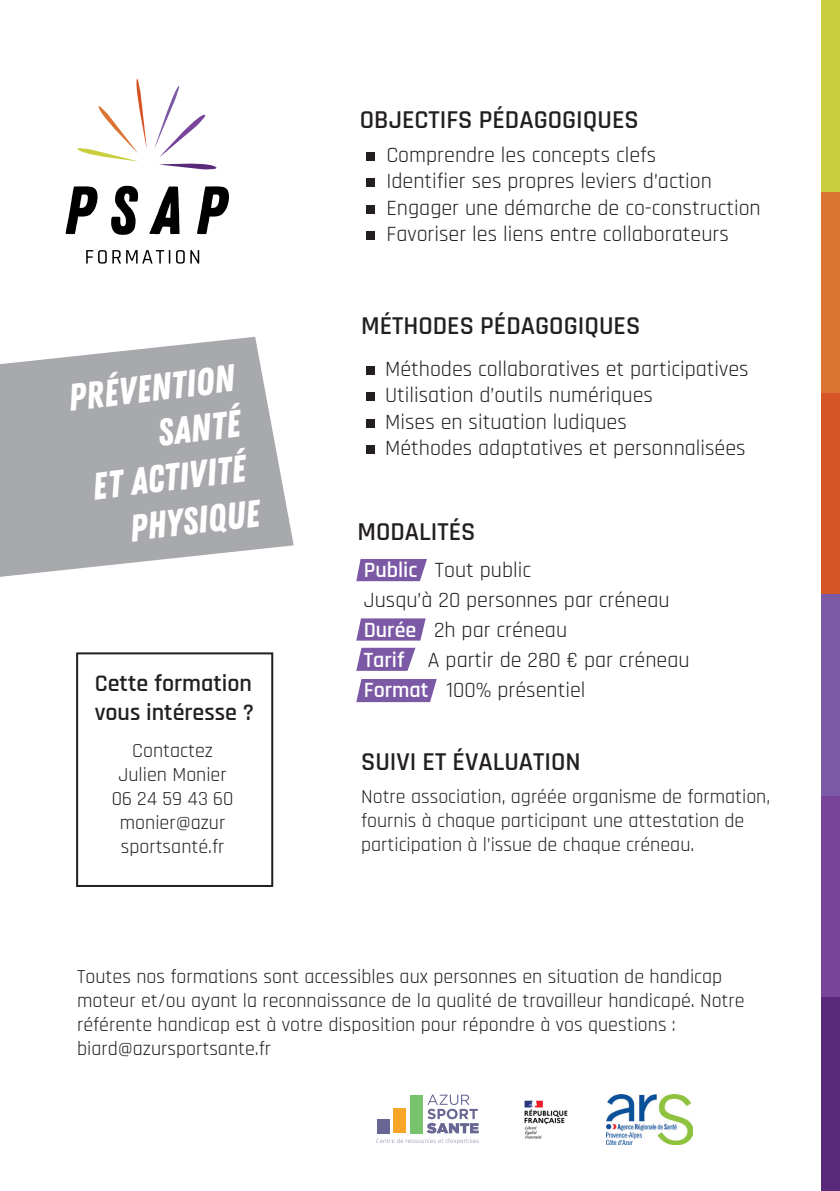
<style>
.page{position:relative;width:840px;height:1191px;background:#fff}
.page>*{position:absolute;margin:0;border:0;box-sizing:border-box;transform-origin:0 0}
.t1{font:38px/45.6px "Zing Rust Demo Base";color:#fff;text-align:right}
.t2{font:600 26px "Rajdhani";color:#231f20}
.t3{font:600 24px/28.8px "Rajdhani";color:#231f20}
.t4{font:22px/26.4px "Rajdhani";color:#231f20}
.t5{font:20px/24px "Rajdhani";color:#231f20}
.s1{font-weight:600;color:#fff}
</style>
<div class="page">
<div style="left:366px;top:366px;width:8px;height:9px;background:#231f20"></div>
<div style="left:366px;top:392px;width:8px;height:9px;background:#231f20"></div>
<div style="left:366px;top:419px;width:8px;height:9px;background:#231f20"></div>
<div style="left:366px;top:445px;width:8px;height:9px;background:#231f20"></div>
<div style="left:366px;top:152px;width:8px;height:9px;background:#231f20"></div>
<div style="left:366px;top:178px;width:8px;height:9px;background:#231f20"></div>
<div style="left:366px;top:205px;width:8px;height:9px;background:#231f20"></div>
<div style="left:366px;top:231px;width:8px;height:9px;background:#231f20"></div>
<svg style="left:66px;top:186px;width:31px;height:48px"></svg>
<svg style="left:111px;top:186px;width:27px;height:49px"></svg>
<svg style="left:149px;top:186px;width:30px;height:48px"></svg>
<svg style="left:197px;top:186px;width:32px;height:48px"></svg>
<svg style="left:86px;top:250px;width:84px;height:13px"></svg>
<svg style="left:176px;top:250px;width:23px;height:13px"></svg>
<svg style="left:77px;top:78px;width:70px;height:83px"></svg>
<svg style="left:154px;top:86px;width:63px;height:84px"></svg>
<svg style="left:0;top:337px;width:293px;height:240px;fill:#a8a9ad"></svg>
<svg style="left:376px;top:1094px;width:102px;height:50px"></svg>
<img style="left:524px;top:1100px;width:44px;height:39px">
<img style="left:606px;top:1094px;width:86px;height:50px">
<svg style="left:356px;top:559px;width:71px;height:22px"></svg>
<svg style="left:356px;top:618px;width:69px;height:22px"></svg>
<svg style="left:356px;top:648px;width:59px;height:23px"></svg>
<svg style="left:356px;top:679px;width:80px;height:23px"></svg>
<div style="left:820px;top:0;width:19px;height:194px;background:#cbce3c"></div>
<div style="left:820px;top:192px;width:19px;height:203px;background:#db7433"></div>
<div style="left:820px;top:393px;width:19px;height:203px;background:#d55527"></div>
<div style="left:820px;top:594px;width:19px;height:203px;background:#7c59a5"></div>
<div style="left:820px;top:795px;width:19px;height:203px;background:#77449a"></div>
<div style="left:820px;top:997px;width:19px;height:194px;background:#5a2a7a"></div>
<div style="left:76px;top:652px;width:197px;height:235px;border:2px solid #231f20"></div>
<h2 class="t2" style="left:360px;top:104px;width:280px">OBJECTIFS PÉDAGOGIQUES</h2>
<p class="t4" style="left:386px;top:142px;width:376px">Comprendre les concepts clefs<br>Identifier ses propres leviers d’action Engager une démarche de co-construction Favoriser les liens entre collaborateurs</p>
<h1 class="t1" style="left:66px;top:375px;width:177px;rotate:-7deg">Prévention<br>Santé<br>et Activité<br>Physique</h1>
<p class="t3" style="left:95px;top:669px;width:161px">Cette formation vous intéresse ?</p>
<p class="t5" style="left:112px;top:739px;width:123px;text-align:center">Contactez<br>Julien Monier<br>06 24 59 43 60 monier@azur sportsanté.fr</p>
<h2 class="t2" style="left:361px;top:310px;width:280px">MÉTHODES PÉDAGOGIQUES</h2>
<p class="t4" style="left:385px;top:356px;width:365px">Méthodes collaboratives et participatives Utilisation d’outils numériques<br>Mises en situation ludiques<br>Méthodes adaptatives et personnalisées</p>
<h2 class="t2" style="left:357px;top:517px;width:119px">MODALITÉS</h2>
<p class="t4" style="left:363px;top:555px;width:327px;line-height:30px"><span class="s1">Public</span> Tout public<br>Jusqu’à 20 personnes par créneau<br><span class="s1">Durée</span> 2h par créneau<br><span class="s1">Tarif</span> A partir de 280 € par créneau<br><span class="s1">Format</span> 100% présentiel</p>
<h2 class="t2" style="left:361px;top:746px;width:221px">SUIVI ET ÉVALUATION</h2>
<p class="t5" style="left:361px;top:785px;width:410px">Notre association, agréée organisme de formation, fournis à chaque participant une attestation de participation à l’issue de chaque créneau.</p>
<p class="t5" style="left:77px;top:965px;width:668px">Toutes nos formations sont accessibles aux personnes en situation de handicap moteur et/ou ayant la reconnaissance de la qualité de travailleur handicapé. Notre référente handicap est à votre disposition pour répondre à vos questions : biard@azursportsante.fr</p>
</div>
